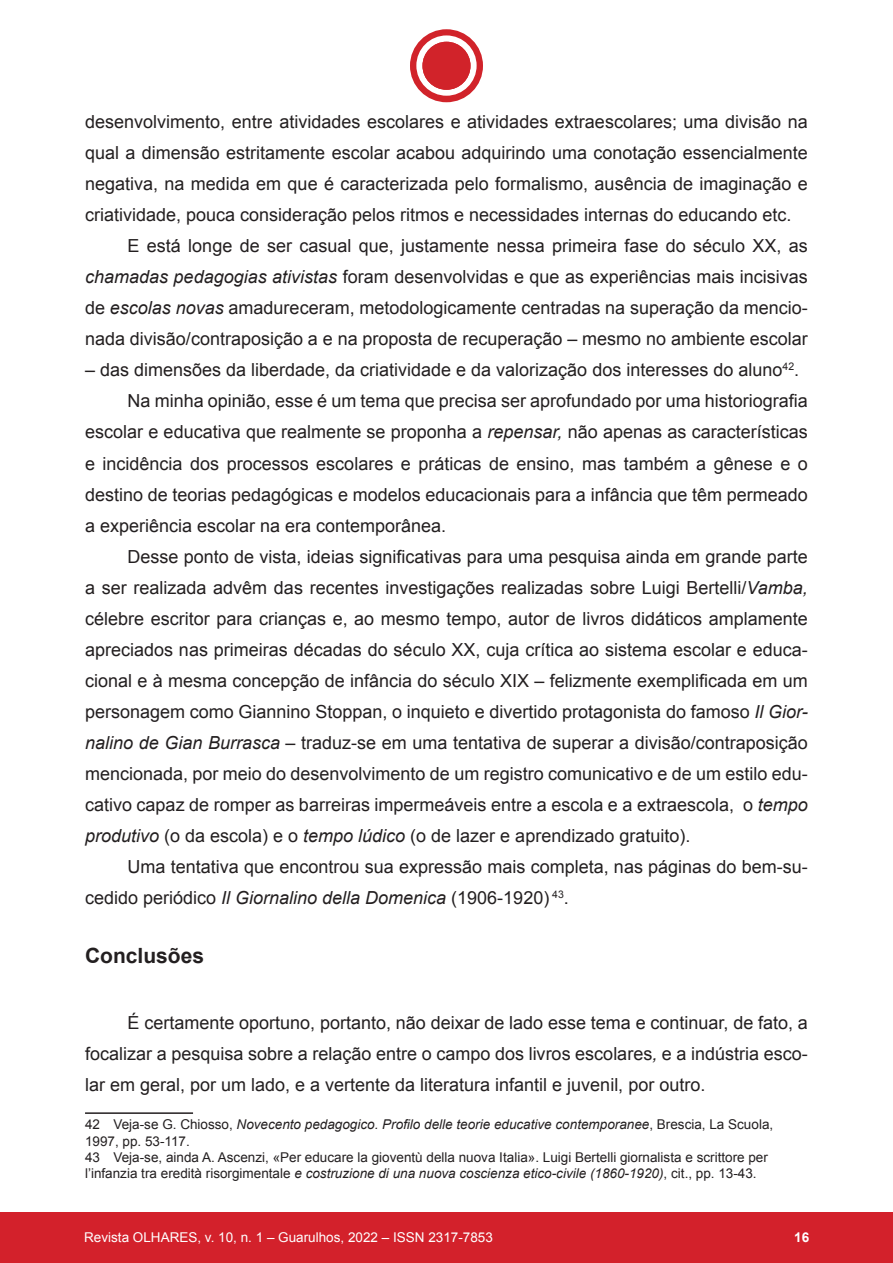
<style>
.page{position:relative;width:893px;height:1263px;background:#fff}
.page>*{position:absolute;margin:0;border:0;box-sizing:border-box;transform-origin:0 0}
._02_Título{font:700 21px "Arial";color:#231f20}
._02_Texto{font:18px/31px "Arial";color:#231f20;text-align:justify}
._02_Rodapé{font:13.5px/16.2px "Arial";color:#231f20}
._02_Rodapé-2{font:italic 13.5px/16.2px "Arial";color:#231f20}
.t1{font:13.5px "Arial";color:#fff}
.t2{font:700 13.5px "Arial";color:#fff}
.s1{font-style:italic}
.s2{font-style:normal}
</style>
<div class="page">
<div style="left:410px;top:29px;width:73px;height:73px;background:#d1232a;border-radius:50%"></div>
<svg style="left:416px;top:35px;width:61px;height:61px"></svg>
<div style="left:422px;top:42px;width:48px;height:48px;background:#d1232a;border-radius:50%"></div>
<div style="left:0;top:1212px;width:893px;height:51px;background:#d3212b"></div>
<hr style="left:85px;top:1112px;width:108px;height:2px;background:#231f20">
<p class="_02_Texto" style="left:85px;top:106px;width:724px">desenvolvimento, entre atividades escolares e atividades extraescolares; uma divisão na qual a dimensão estritamente escolar acabou adquirindo uma conotação essencialmente negativa, na medida em que é caracterizada pelo formalismo, ausência de imaginação e criatividade, pouca consideração pelos ritmos e necessidades internas do educando etc.</p>
<p class="_02_Texto" style="left:85px;top:230px;width:724px;text-indent:43px">E está longe de ser casual que, justamente nessa primeira fase do século XX, as <span class="s1">chamadas pedagogias ativistas</span> foram desenvolvidas e que as experiências mais incisivas de <span class="s1">escolas novas</span> amadureceram, metodologicamente centradas na superação da mencio&shy;nada divisão/contraposição a e na proposta de recuperação – mesmo no ambiente escolar</p>
<p class="_02_Texto" style="left:85px;top:355px;width:716px">– das dimensões da liberdade, da criatividade e da valorização dos interesses do aluno<sup>42</sup>.</p>
<p class="_02_Texto" style="left:85px;top:386px;width:724px;text-indent:43px">Na minha opinião, esse é um tema que precisa ser aprofundado por uma historiografia escolar e educativa que realmente se proponha a <span class="s1">repensar,</span> não apenas as características e incidência dos processos escolares e práticas de ensino, mas também a gênese e o destino de teorias pedagógicas e modelos educacionais para a infância que têm permeado a experiência escolar na era contemporânea.</p>
<p class="_02_Texto" style="left:85px;top:541px;width:724px;text-indent:43px">Desse ponto de vista, ideias significativas para uma pesquisa ainda em grande parte a ser realizada advêm das recentes investigações realizadas sobre Luigi Bertelli/<span class="s1">Vamba, </span>célebre escritor para crianças e, ao mesmo tempo, autor de livros didáticos amplamente apreciados nas primeiras décadas do século XX, cuja crítica ao sistema escolar e educa&shy;cional e à mesma concepção de infância do século XIX – felizmente exemplificada em um personagem como Giannino Stoppan, o inquieto e divertido protagonista do famoso <span class="s1">Il Gior&shy;nalino de Gian Burrasca</span> – traduz-se em uma tentativa de superar a divisão/contraposição mencionada, por meio do desenvolvimento de um registro comunicativo e de um estilo edu&shy;cativo capaz de romper as barreiras impermeáveis entre a escola e a extraescola, o <span class="s1">tempo produtivo</span> (o da escola) e o <span class="s1">tempo lúdico</span> (o de lazer e aprendizado gratuito).</p>
<p class="_02_Texto" style="left:85px;top:851px;width:724px;text-indent:43px">Uma tentativa que encontrou sua expressão mais completa, nas páginas do bem-su&shy;cedido periódico <span class="s1">Il Giornalino della Domenica</span> (1906-1920) <sup>43</sup>.</p>
<p class="_02_Título" style="left:85px;top:942px;width:121px">Conclusões</p>
<p class="_02_Texto" style="left:85px;top:1007px;width:724px;text-indent:43px">É certamente oportuno, portanto, não deixar de lado esse tema e continuar, de fato, a focalizar a pesquisa sobre a relação entre o campo dos livros escolares<span class="s1">,</span> e a indústria esco&shy;lar em geral, por um lado, e a vertente da literatura infantil e juvenil, por outro.</p>
<p class="_02_Rodapé-2" style="left:85px;top:1117px;width:690px"><span class="s2">42 Veja-se G. Chiosso,</span> Novecento pedagogico. Profilo delle teorie educative contemporanee<span class="s2">, Brescia, La Scuola,<br>1997, pp. 53-117.</span></p>
<p class="_02_Rodapé" style="left:85px;top:1149px;width:684px">43 Veja-se, ainda A. Ascenzi, «Per educare la gioventù della nuova Italia». Luigi Bertelli giornalista e scrittore per l’infanzia tra eredità risorgimentale <span class="s1">e costruzione di una nuova coscienza etico-civile (1860-1920)</span>, cit., pp. 13-43.</p>
<p class="t1" style="left:84px;top:1229px;width:410px">Revista OLHARES, v. 10, n. 1 – Guarulhos, 2022 – ISSN 2317-7853</p>
<p class="t2" style="left:794px;top:1228px;width:17px">16</p>
</div>
